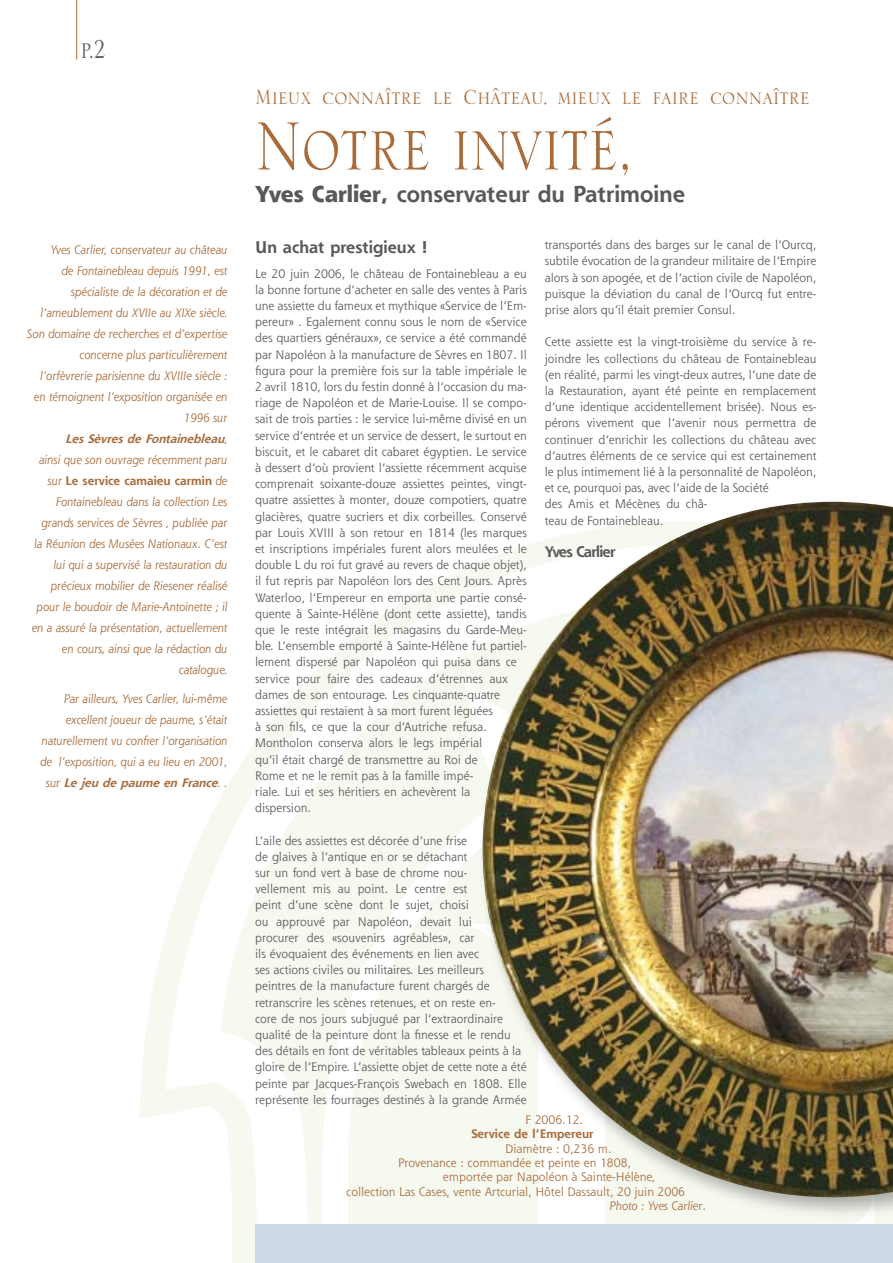
<style>
.page{position:relative;width:893px;height:1263px;background:#fff}
.page>*{position:absolute;margin:0;border:0;box-sizing:border-box;transform-origin:0 0}
.t1{font:90px "Serlio LH";color:#a96b3a;scale:.8 1}
.t2{font:34.5px "Serlio LH";color:#58585a;scale:.8 1}
.t3{font:27px "Serlio LH";color:#a96b3a;scale:.9 1}
.t4{font:700 22.5px "Shannon";color:#58585a}
.t5{font:700 16.5px "Shannon";color:#58585a}
.t6{font:700 15px "Shannon";letter-spacing:-.05em;color:#58585a}
.t7{font:12px/16.2px "Shannon";color:#58585a}
.t8{font:italic 12px/21px "Shannon";color:#a96b3a;text-align:right}
.t9{font:12px "Shannon";color:#a96b3a}
.t10{font:700 12px "Shannon";color:#a96b3a}
.s1{font-weight:700}
.s2{font-weight:700;font-style:normal}
.s3{font-weight:800}
.s4{font-style:normal}
</style>
<div class="page">
<svg style="left:139px;top:938px;width:26px;height:180px;fill:#f5f9f0"></svg>
<svg style="left:165px;top:564px;width:312px;height:699px"></svg>
<svg style="left:323px;top:740px;width:570px;height:484px;fill:#f5f9f0"></svg>
<svg style="left:464px;top:617px;width:13px;height:159px;fill:#f5f9f0"></svg>
<div style="left:255px;top:1224px;width:638px;height:39px;background:#cedae9"></div>
<hr style="left:76px;top:0;width:1px;height:60px;background:#a96b3a">
<div style="left:477px;top:496px;width:416px;height:724px;background:#000;opacity:.3"></div>
<img style="left:483px;top:502px;width:410px;height:695px">
<h2 class="t2" style="left:81px;top:33px;width:32px">p.2</h2>
<p class="t8" style="left:27px;top:239px;width:203px">Yves Carlier, conservateur au château<br>de Fontainebleau depuis 1991, est spécialiste de la décoration et de l’ameublement du XVIIe au XIXe siècle.<br>Son domaine de recherches et d’expertise concerne plus particulièrement l’orfèvrerie parisienne du XVIIIe siècle : en témoignent l’exposition organisée en 1996 sur <span class="s1">LesSèvresdeFontainebleau</span>,<br>ainsi que son ouvrage récemment paru sur <span class="s2">Le service camaieu carmin</span> de Fontainebleau dans la collection Les grands services de Sèvres , publiée par<br>la Réunion des Musées Nationaux. C’est lui qui a supervisé la restauration du précieux mobilier de Riesener réalisé pour le boudoir de Marie-Antoinette ; il en a assuré la présentation, actuellement en cours, ainsi que la rédaction du catalogue.</p>
<p class="t8" style="left:40px;top:688px;width:189px">Par ailleurs, Yves Carlier, lui-même excellent joueur de paume, s’était naturellement vu confier l’organisation de l’exposition, qui a eu lieu en 2001, s u r <span class="s1">LejeudepaumeenFrance</span>. .</p>
<h3 class="t3" style="left:255px;top:84px;width:618px">Mieux connaître le Château, mieux le faire connaître</h3>
<h1 class="t1" style="left:255px;top:102px;width:472px">Notre invité,</h1>
<h3 class="t4" style="left:255px;top:180px;width:432px"><span class="s3">Yves Carlier</span>, conservateur du Patrimoine</h3>
<h3 class="t5" style="left:255px;top:237px;width:174px">Un achat prestigieux !</h3>
<p class="t7" style="left:255px;top:265px;width:273px">Le 20 juin 2006, le château de Fontainebleau a eu la bonne fortune d’acheter en salle des ventes à Paris une assiette du fameux et mythique «Service de l’Em&shy;pereur» . Egalement connu sous le nom de «Service des quartiers généraux», ce service a été commandé par Napoléon à la manufacture de Sèvres en 1807. Il figura pour la première fois sur la table impériale le 2 avril 1810, lors du festin donné à l’occasion du ma&shy;riage de Napoléon et de Marie-Louise. Il se compo&shy;sait de trois parties : le service lui-même divisé en un service d’entrée et un service de dessert, le surtout en biscuit, et le cabaret dit cabaret égyptien. Le service à dessert d’où provient l’assiette récemment acquise comprenait soixante-douze assiettes peintes, vingt&shy;quatre assiettes à monter, douze compotiers, quatre glacières, quatre sucriers et dix corbeilles. Conservé par Louis XVIII à son retour en 1814 (les marques et inscriptions impériales furent alors meulées et le double L du roi fut gravé au revers de chaque objet), il fut repris par Napoléon lors des Cent Jours. Après Waterloo, l’Empereur en emporta une partie consé&shy;quente à Sainte-Hélène (dont cette assiette), tandis que le reste intégrait les magasins du Garde-Meu&shy;ble. L’ensemble emporté à Sainte-Hélène fut partiel&shy;lement dispersé par Napoléon qui puisa dans ce service pour faire des cadeaux d’étrennes aux dames de son entourage. Les cinquante-quatre assiettes qui restaient à sa mort furent léguées<br>à son fils, ce que la cour d’Autriche refusa.<br>Montholon conserva alors le legs impérial<br>qu’il était chargé de transmettre au Roi de<br>Rome et ne le remit pas à la famille impé-<br>riale. Lui et ses héritiers en achevèrent la dispersion.</p>
<p class="t7" style="left:255px;top:832px;width:273px">L’aile des assiettes est décorée d’une frise<br>de glaives à l’antique en or se détachant<br>sur un fond vert à base de chrome nou-<br>vellement mis au point. Le centre est<br>peint d’une scène dont le sujet, choisi<br>ou approuvé par Napoléon, devait lui<br>procurer des «souvenirs agréables», car<br>ils évoquaient des événements en lien avec<br>ses actions civiles ou militaires. Les meilleurs peintres de la manufacture furent chargés de retranscrire les scènes retenues, et on reste en-<br>core de nos jours subjugué par l’extraordinaire qualité de la peinture dont la finesse et le rendu des détails en font de véritables tableaux peints à la gloire de l’Empire. L’assiette objet de cette note a été peinte par Jacques-François Swebach en 1808. Elle représente les fourrages destinés à la grande Armée</p>
<p class="t7" style="left:545px;top:237px;width:273px;text-align:justify">transportés dans des barges sur le canal de l’Ourcq, subtile évocation de la grandeur militaire de l’Empire alors à son apogée, et de l’action civile de Napoléon, puisque la déviation du canal de l’Ourcq fut entre&shy;prise alors qu’il était premier Consul.</p>
<p class="t7" style="left:545px;top:334px;width:273px">Cette assiette est la vingt-troisième du service à re&shy;joindre les collections du château de Fontainebleau (en réalité, parmi les vingt-deux autres, l’une date de la Restauration, ayant été peinte en remplacement d’une identique accidentellement brisée). Nous es&shy;pérons vivement que l’avenir nous permettra de continuer d’enrichir les collections du château avec d’autres éléments de ce service qui est certainement le plus intimement lié à la personnalité de Napoléon, et ce, pourquoi pas, avec l’aide de la Société<br>des Amis et Mécènes du châ-<br>teau de Fontainebleau.</p>
<p class="t6" style="left:545px;top:542px;width:72px">Yves Carlier</p>
<p class="t9" style="left:525px;top:1112px;width:59px">F 2006.12.</p>
<p class="t10" style="left:471px;top:1126px;width:124px">Service de l’Empereur</p>
<p class="t9" style="left:505px;top:1141px;width:108px">Diamètre : 0,236 m.</p>
<p class="t9" style="left:398px;top:1155px;width:235px">Provenance : commandée et peinte en 1808,</p>
<p class="t9" style="left:443px;top:1169px;width:214px">emportée par Napoléon à Sainte-Hélène,</p>
<p class="t9" style="left:346px;top:1184px;width:340px">collection Las Cases, vente Artcurial, Hôtel Dassault, 20 juin 2006</p>
<p class="t8" style="left:610px;top:1195px;width:98px">Photo : Yves Carlier<span class="s4">.</span></p>
</div>
